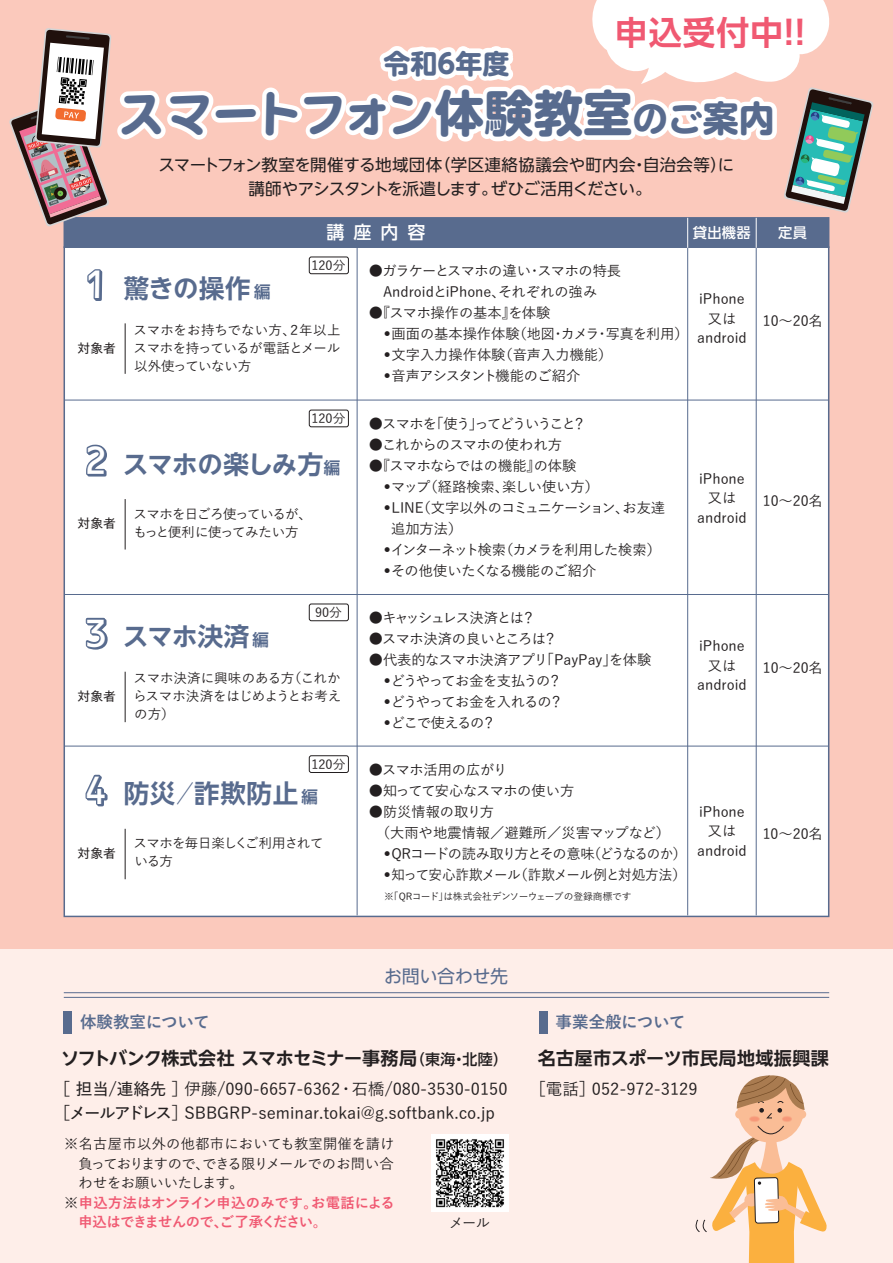
<style>
.page{position:relative;width:893px;height:1263px;background:#fff}
.page>*{position:absolute;margin:0;border:0;box-sizing:border-box;transform-origin:0 0}
.t1{font:700 49.5px "Kamo Lemo Std";letter-spacing:-.1em;color:#586b8e}
.t2{font:700 33px "UD Shin Go NT Pr 6 N De";letter-spacing:.025em;color:#f05972}
.t3{font:700 27px "UD Shin M Go Pro";color:#586b8e}
.t4{font:700 25.5px "UD Shin Go NT Pr 6 N De";letter-spacing:.005em;color:#586b8e}
.t5{font:700 25.5px "UD Shin Go NT Pr 6 N De";letter-spacing:-.03em;color:#586b8e}
.t6{font:700 18px "UD Shin Go NT Pr 6 N De";letter-spacing:-.025em;color:#231f20}
.t7{font:700 18px "UD Shin Go NT Pr 6 N De";letter-spacing:.025em;color:#231f20}
.t8{font:18px "UD Shin Go NT Pr 6 N";letter-spacing:-.02em;color:#586b8e}
.t9{font:500 18px "UD Shin Go NT Pr 6 N";color:#fff}
.t10{font:500 16.5px/24px "Yu Go Pr 6 N";color:#231f20}
.t11{font:16.5px/24px "UD Shin Go NT Pr 6 N";letter-spacing:-.02em;color:#231f20;text-align:center}
.t12{font:700 16.5px "Yu Go Pr 6 N";letter-spacing:-.005em;color:#586b8e}
.t13{font:500 14.25px/19.5px "Yu Go Pr 6 N";letter-spacing:-.005em;color:#231f20;text-align:center}
.t14{font:500 14.25px "Yu Go Pr 6 N";letter-spacing:-.09em;color:#231f20}
.t15{font:500 14.25px "Yu Go Pr 6 N";letter-spacing:-.035em;color:#231f20}
.t16{font:500 14.25px "Yu Go Pr 6 N";letter-spacing:-.055em;color:#231f20}
.t17{font:700 14.25px "Yu Go Pr 6 N";letter-spacing:.01em;color:#f05972}
.t18{font:500 14.25px "Yu Go Pr 6 N";letter-spacing:.025em;color:#231f20}
.t19{font:700 14.25px "Yu Go Pr 6 N";letter-spacing:-.05em;color:#f05972}
.t20{font:500 14.25px "Yu Go Pr 6 N";letter-spacing:-.11em;color:#231f20}
.t21{font:500 14.25px "Yu Go Pr 6 N";letter-spacing:-.03em;color:#231f20}
.t22{font:500 14.25px "Yu Go Pr 6 N";letter-spacing:-.065em;color:#231f20}
.t23{font:500 14.25px "Yu Go Pr 6 N";letter-spacing:-.115em;color:#231f20}
.t24{font:500 14.25px "Yu Go Pr 6 N";letter-spacing:-.075em;color:#231f20}
.t25{font:500 14.25px "UD Shin Go NT Pr 6 N";letter-spacing:.025em;color:#fff}
.t26{font:500 13.5px/18px "Yu Go Pr 6 N";letter-spacing:-.035em;color:#231f20;text-align:justify}
.t27{font:500 13.5px/18px "Yu Go Pr 6 N";letter-spacing:-.055em;color:#231f20}
.t28{font:500 12.75px "Yu Go Pr 6 N";color:#231f20}
.t29{font:600 12.75px "Yu Go Pr 6 N";color:#231f20}
.t30{font:500 9.75px "Yu Go Pr 6 N";letter-spacing:-.02em;color:#231f20}
.s1{font-family:"UD Shin M Go Pro"}
.s2{font-size:36px}
.s3{font-family:"UD Shin M Go Pro";font-size:36px}
.s4{font-family:"FOT OCRB";font-weight:400;font-size:37.5px;color:#fff}
.s5{font-size:16.5px}
.s6{font-family:"UD Shin Go NT Pr 6 N";font-weight:500;font-size:15px}
.s7{font-weight:600}
.s8{font-weight:500;color:#231f20}
.s9{font-weight:500}
</style>
<div class="page">
<div style="left:0;top:0;width:893px;height:949px;background:#fbc9bc"></div>
<div style="left:0;top:949px;width:893px;height:314px;background:#feeee9"></div>
<svg style="left:257px;top:87px;width:49px;height:831px"></svg>
<svg style="left:295px;top:88px;width:44px;height:55px"></svg>
<svg style="left:339px;top:92px;width:56px;height:905px"></svg>
<div style="left:64px;top:246px;width:765px;height:671px;background:#fff;border:2px solid #586b8e"></div>
<div style="left:64px;top:217px;width:765px;height:31px;background:#586b8e;border:2px solid #586b8e"></div>
<hr style="left:64px;top:400px;width:765px;height:1px;background:#586b8e">
<hr style="left:64px;top:594px;width:765px;height:1px;background:#586b8e">
<hr style="left:64px;top:746px;width:765px;height:1px;background:#586b8e">
<hr style="left:357px;top:247px;width:1px;height:668px;background:#586b8e">
<hr style="left:756px;top:248px;width:1px;height:667px;background:#586b8e">
<hr style="left:756px;top:218px;width:1px;height:30px;background:#fff">
<hr style="left:687px;top:248px;width:1px;height:667px;background:#586b8e">
<hr style="left:687px;top:218px;width:1px;height:30px;background:#fff">
<div style="left:309px;top:257px;width:40px;height:17px;border:1px solid #231f20;border-radius:2px"></div>
<svg style="left:87px;top:269px;width:16px;height:32px"></svg>
<hr style="left:125px;top:323px;width:1px;height:51px;background:#231f20">
<div style="left:309px;top:410px;width:40px;height:17px;border:1px solid #231f20;border-radius:2px"></div>
<svg style="left:86px;top:444px;width:21px;height:33px"></svg>
<hr style="left:125px;top:499px;width:1px;height:50px;background:#231f20">
<div style="left:309px;top:604px;width:40px;height:17px;border:1px solid #231f20;border-radius:2px"></div>
<svg style="left:85px;top:617px;width:23px;height:33px"></svg>
<hr style="left:125px;top:672px;width:1px;height:50px;background:#231f20">
<div style="left:309px;top:755px;width:40px;height:18px;border:1px solid #231f20;border-radius:2px"></div>
<svg style="left:85px;top:774px;width:23px;height:33px"></svg>
<hr style="left:125px;top:829px;width:1px;height:50px;background:#231f20">
<hr style="left:64px;top:992px;width:765px;height:1px;background:#586b8e">
<hr style="left:64px;top:997px;width:765px;height:1px;background:#586b8e">
<div style="left:64px;top:1011px;width:8px;height:23px;background:#586b8e"></div>
<div style="left:539px;top:1011px;width:9px;height:23px;background:#586b8e"></div>
<svg style="left:695px;top:1075px;width:132px;height:188px"></svg>
<svg style="left:373px;top:0;width:501px;height:213px"></svg>
<svg style="left:9px;top:28px;width:256px;height:199px"></svg>
<img style="left:432px;top:1135px;width:76px;height:76px">
<h3 class="t3" style="left:384px;top:41px;width:127px">令和6年度</h3>
<h2 class="t2" style="left:615px;top:6px;width:203px">申込受付中！！</h2>
<h1 class="t1" style="left:117px;top:76px;width:659px">スマートフォン<span class="s1">体験教室</span><span class="s2">のご</span><span class="s3">案内</span></h1>
<p class="t11" style="left:158px;top:152px;width:577px">スマートフォン教室を開催する地域団体（学区連絡協議会や町内会・自治会等）に講師やアシスタントを派遣します。ぜひご活用ください。</p>
<p class="t9" style="left:326px;top:218px;width:100px">講座内容</p>
<p class="t25" style="left:693px;top:221px;width:60px">貸出機器</p>
<p class="t25" style="left:778px;top:221px;width:30px">定員</p>
<p class="t28" style="left:311px;top:254px;width:35px">120分</p>
<p class="t13" style="left:369px;top:259px;width:254px;line-height:21px;text-align:left">●ガラケーとスマホの違い・スマホの特長　AndroidとiPhone、それぞれの強み</p>
<p class="t13" style="left:369px;top:301px;width:183px">●『スマホ操作の基本』を体験</p>
<p class="t13" style="left:380px;top:322px;width:310px">•画面の基本操作体験（地図・カメラ・写真を利用）</p>
<p class="t13" style="left:380px;top:343px;width:234px">•文字入力操作体験（音声入力機能）</p>
<p class="t16" style="left:380px;top:363px;width:202px">•音声アシスタント機能のご紹介</p>
<h3 class="t4" style="left:82px;top:267px;width:190px"><span class="s4">1</span> 驚きの操作<span class="s5">編</span></h3>
<p class="t13" style="left:697px;top:287px;width:51px">iPhone又はandroid</p>
<p class="t13" style="left:763px;top:309px;width:62px">10～20名</p>
<p class="t26" style="left:134px;top:319px;width:209px">スマホをお持ちでない方、２年以上スマホを持っているが電話とメール以外使っていない方</p>
<p class="t29" style="left:78px;top:336px;width:40px">対象者</p>
<p class="t28" style="left:311px;top:407px;width:35px">120分</p>
<p class="t20" style="left:369px;top:411px;width:219px">●スマホを「使う」ってどういうこと？</p>
<p class="t21" style="left:369px;top:432px;width:195px">●これからのスマホの使われ方</p>
<p class="t13" style="left:369px;top:455px;width:209px">●『スマホならではの機能』の体験</p>
<p class="t13" style="left:380px;top:476px;width:220px">•マップ（経路検索、楽しい使い方）</p>
<p class="t13" style="left:369px;top:496px;width:298px;line-height:21px;text-align:left;text-indent:11px">•LINE（文字以外のコミュニケーション、お友達　 追加方法）</p>
<p class="t14" style="left:380px;top:537px;width:282px">•インターネット検索（カメラを利用した検索）</p>
<p class="t13" style="left:380px;top:560px;width:218px">•その他使いたくなる機能のご紹介</p>
<h3 class="t5" style="left:82px;top:443px;width:260px"><span class="s4">2</span> スマホの楽しみ方<span class="s5">編</span></h3>
<p class="t29" style="left:78px;top:512px;width:40px">対象者</p>
<p class="t27" style="left:133px;top:504px;width:180px">スマホを日ごろ使っているが、もっと便利に使ってみたい方</p>
<p class="t28" style="left:315px;top:601px;width:28px">90分</p>
<p class="t23" style="left:369px;top:605px;width:168px">●キャッシュレス決済とは？</p>
<p class="t15" style="left:369px;top:626px;width:190px">●スマホ決済の良いところは？</p>
<p class="t13" style="left:369px;top:648px;width:284px">●代表的なスマホ決済アプリ「PayPay」を体験</p>
<p class="t14" style="left:380px;top:668px;width:184px">•どうやってお金を支払うの？</p>
<p class="t22" style="left:380px;top:689px;width:185px">•どうやってお金を入れるの？</p>
<p class="t24" style="left:380px;top:710px;width:118px">•どこで使えるの？</p>
<h3 class="t4" style="left:82px;top:616px;width:188px"><span class="s4">3</span> スマホ決済<span class="s5">編</span></h3>
<p class="t26" style="left:133px;top:667px;width:210px">スマホ決済に興味のある方（これからスマホ決済をはじめようとお考えの方）</p>
<p class="t28" style="left:311px;top:752px;width:35px">120分</p>
<p class="t13" style="left:369px;top:758px;width:140px">●スマホ活用の広がり</p>
<p class="t15" style="left:369px;top:778px;width:207px">●知ってて安心なスマホの使い方</p>
<p class="t13" style="left:369px;top:799px;width:303px;line-height:21px;text-align:left">●防災情報の取り方<br>　（大雨や地震情報／避難所／災害マップなど）</p>
<p class="t14" style="left:380px;top:841px;width:308px">•QRコードの読み取り方とその意味（どうなるのか）</p>
<p class="t15" style="left:380px;top:862px;width:307px">•知って安心詐欺メール（詐欺メール例と対処方法）</p>
<p class="t29" style="left:78px;top:684px;width:40px">対象者</p>
<h3 class="t4" style="left:82px;top:773px;width:237px"><span class="s4">4</span> 防災／詐欺防止<span class="s5">編</span></h3>
<p class="t29" style="left:78px;top:841px;width:40px">対象者</p>
<p class="t27" style="left:134px;top:832px;width:191px">スマホを毎日楽しくご利用されている方</p>
<p class="t30" style="left:384px;top:888px;width:249px">※「QRコード」は株式会社デンソーウェーブの登録商標です</p>
<p class="t13" style="left:697px;top:467px;width:51px">iPhone又はandroid</p>
<p class="t13" style="left:763px;top:489px;width:62px">10～20名</p>
<p class="t13" style="left:697px;top:634px;width:51px">iPhone又はandroid</p>
<p class="t13" style="left:763px;top:656px;width:62px">10～20名</p>
<p class="t13" style="left:697px;top:800px;width:51px">iPhone又はandroid</p>
<p class="t13" style="left:763px;top:822px;width:62px">10～20名</p>
<p class="t12" style="left:80px;top:1013px;width:131px">体験教室について</p>
<p class="t8" style="left:384px;top:962px;width:125px">お問い合わせ先</p>
<p class="t12" style="left:556px;top:1013px;width:131px">事業全般について</p>
<p class="t6" style="left:61px;top:1043px;width:448px">ソフトバンク株式会社 スマホセミナー事務局<span class="s6">（東海・北陸）</span></p>
<p class="t10" style="left:54px;top:1074px;width:455px"><span class="s7">［担当/連絡先 ］</span>伊藤/090-6657-6362・石橋/080-3530-0150<span class="s7">［メールアドレス］</span>SBBGRP-seminar.tokai@g.softbank.co.jp</p>
<p class="t18" style="left:64px;top:1131px;width:332px">※名古屋市以外の他都市においても教室開催を請け</p>
<p class="t16" style="left:78px;top:1150px;width:317px">負っておりますので、できる限りメールでのお問い合</p>
<p class="t13" style="left:78px;top:1171px;width:167px">わせをお願いいたします。</p>
<p class="t17" style="left:64px;top:1194px;width:332px"><span class="s8">※</span>申込方法はオンライン申込のみです。お電話による</p>
<p class="t19" style="left:78px;top:1214px;width:250px">申込はできませんので、ご了承ください<span class="s9">。</span></p>
<p class="t13" style="left:449px;top:1211px;width:42px">メール</p>
<p class="t7" style="left:538px;top:1043px;width:293px">名古屋市スポーツ市民局地域振興課</p>
<p class="t10" style="left:529px;top:1074px;width:170px">［電話］052-972-3129</p>
</div>
